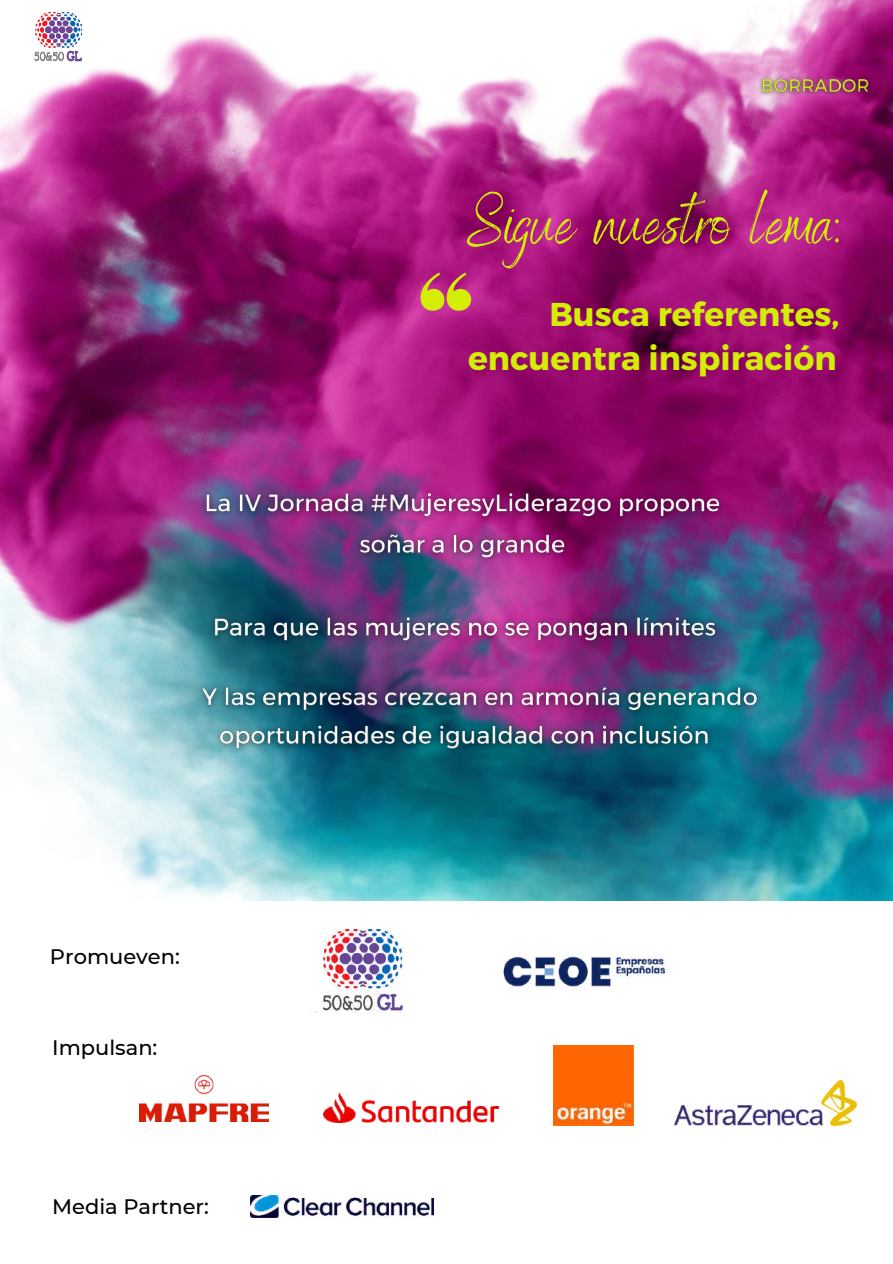
<style>
.page{position:relative;width:893px;height:1264px;background:#fff}
.page>*{position:absolute;margin:0;border:0;box-sizing:border-box;transform-origin:0 0}
.t1{font:67.5px "Benedict";color:#d3ed06}
.t2{font:700 33px/43.8px "Montserrat";color:#d3ed06;text-align:right}
.t3{font:500 21px "Montserrat";color:#000}
</style>
<div class="page">
<img style="left:0;top:0;width:892px;height:877px">
<svg style="left:420px;top:272px;width:51px;height:39px;background:#c48648"></svg>
<img style="left:452px;top:874px;width:247px;height:194px">
<img style="left:311px;top:929px;width:98px;height:83px">
<img style="left:13px;top:12px;width:92px;height:1px">
<img style="left:13px;top:13px;width:92px;height:49px">
<img style="left:139px;top:1075px;width:130px;height:46px">
<img style="left:323px;top:1092px;width:175px;height:30px">
<img style="left:553px;top:1045px;width:80px;height:80px">
<img style="left:250px;top:1195px;width:183px;height:22px">
<img style="left:193px;top:476px;width:544px;height:94px">
<img style="left:165px;top:670px;width:603px;height:116px">
<img style="left:201px;top:600px;width:532px;height:63px">
<img style="left:752px;top:65px;width:125px;height:39px">
<img style="left:674px;top:1080px;width:182px;height:45px">
<p class="t3" style="left:50px;top:943px;width:131px">Promueven:</p>
<p class="t3" style="left:52px;top:1035px;width:107px">Impulsan:</p>
<p class="t3" style="left:52px;top:1193px;width:158px">Media Partner:</p>
<h1 class="t1" style="left:467px;top:179px;width:373px">Sigue nuestro lema:</h1>
<p class="t2" style="left:468px;top:291px;width:373px">Busca referentes, encuentra inspiración</p>
</div>
